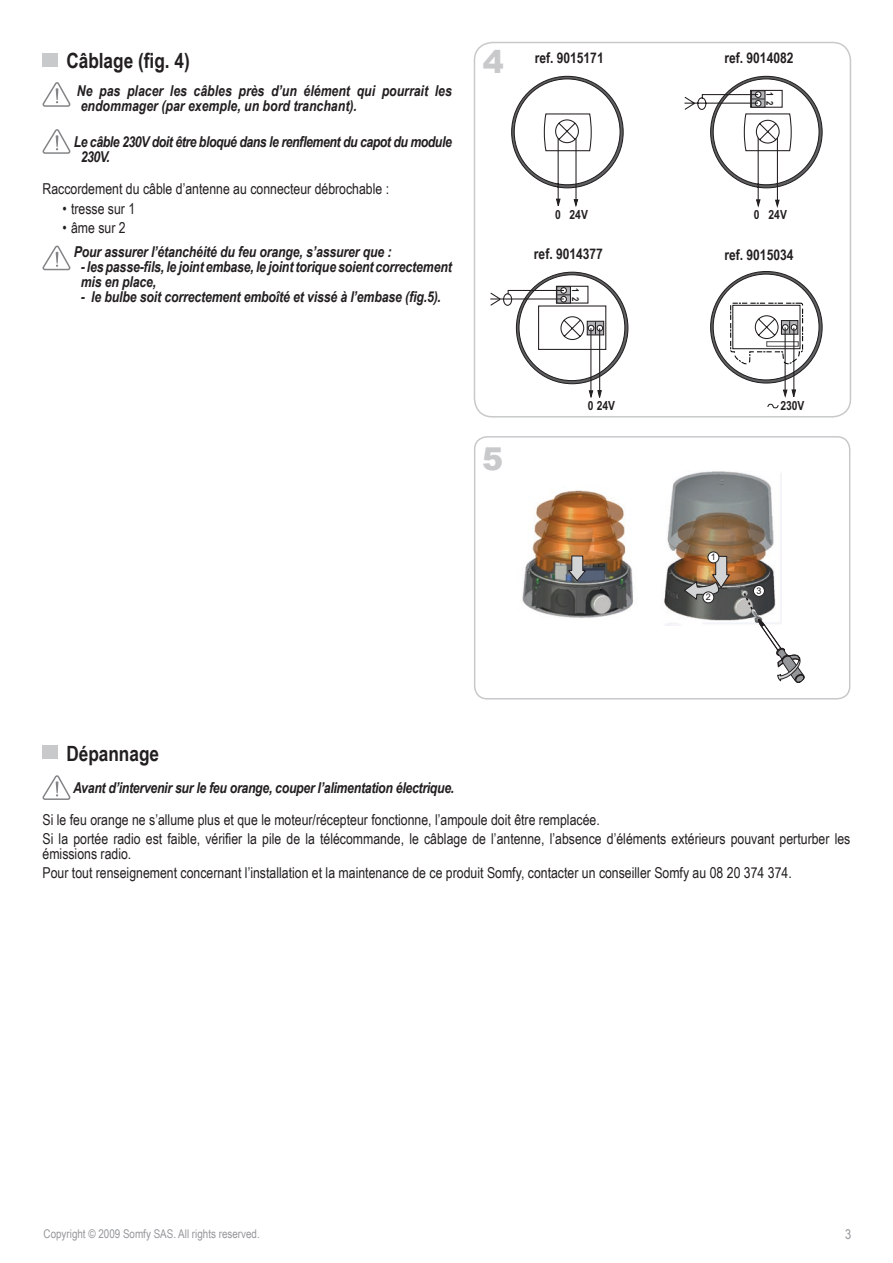
<style>
.page{position:relative;width:893px;height:1263px;background:#fff}
.page>*{position:absolute;margin:0;border:0;box-sizing:border-box;transform-origin:0 0}
.t1{font:900 31.5px "Arial";color:#c7c9ca}
.t2{font:700 21px "Arial Narrow";color:#231f20}
.t3{font:15px/19.2px "Arial Narrow";color:#231f20}
.t4{font:italic 700 15px/15px "Arial Narrow";letter-spacing:-.01em;color:#231f20}
.t5{font:italic 700 15px/15px "Arial Narrow";letter-spacing:-.03em;color:#231f20}
.t6{font:700 14.7px "Arial Narrow";color:#231f20}
.t7{font:13.5px "Arial Narrow";color:#949699}
.t8{font:700 12.6px "Arial Narrow";color:#231f20}
.t9{font:12px "Arial Narrow";color:#949699}
.t10{font:700 9.45px "Arial Narrow";color:#231f20}
.t11{font:9px "Arial";color:#231f20}
</style>
<div class="page">
<svg style="left:43px;top:82px;width:27px;height:25px"></svg>
<svg style="left:43px;top:129px;width:27px;height:25px"></svg>
<svg style="left:43px;top:246px;width:27px;height:24px"></svg>
<img style="left:664px;top:471px;width:117px;height:154px">
<svg style="left:683px;top:555px;width:48px;height:46px;background:#957b64"></svg>
<img style="left:522px;top:490px;width:111px;height:128px">
<svg style="left:567px;top:555px;width:20px;height:27px"></svg>
<div style="left:708px;top:552px;width:11px;height:11px;background:#fff;border-radius:50%"></div>
<div style="left:708px;top:552px;width:11px;height:11px;border:1px solid #231f20;border-radius:50%"></div>
<div style="left:703px;top:592px;width:11px;height:11px;background:#fff;border-radius:50%"></div>
<div style="left:703px;top:592px;width:11px;height:11px;border:1px solid #231f20;border-radius:50%"></div>
<div style="left:753px;top:585px;width:11px;height:11px;background:#fff;border-radius:50%"></div>
<div style="left:753px;top:585px;width:12px;height:12px;border:1px solid #231f20;border-radius:50%"></div>
<svg style="left:742px;top:591px;width:63px;height:92px"></svg>
<div style="left:474px;top:436px;width:376px;height:263px;border:2px solid #c7c9ca;border-radius:13px"></div>
<svg style="left:511px;top:76px;width:113px;height:131px"></svg>
<svg style="left:684px;top:76px;width:139px;height:132px"></svg>
<svg style="left:490px;top:272px;width:138px;height:127px"></svg>
<svg style="left:710px;top:271px;width:113px;height:138px"></svg>
<svg style="left:43px;top:775px;width:27px;height:25px"></svg>
<div style="left:43px;top:53px;width:15px;height:14px;background:#c7c9ca"></div>
<div style="left:43px;top:745px;width:15px;height:14px;background:#c7c9ca"></div>
<div style="left:474px;top:42px;width:377px;height:375px;border:2px solid #c7c9ca;border-radius:18px"></div>
<h2 class="t2" style="left:66px;top:45px;width:125px">Câblage (fig. 4)</h2>
<p class="t4" style="left:77px;top:83px;width:376px">Ne pas placer les câbles près d’un élément qui pourrait les endommager (par exemple, un bord tranchant).</p>
<p class="t5" style="left:81px;top:134px;width:373px;text-indent:-7px">Le câble 230V doit être bloqué dans le renflement du capot du module<br>230V.</p>
<p class="t3" style="left:43px;top:179px;width:348px">Raccordement du câble d’antenne au connecteur débrochable :</p>
<p class="t3" style="left:62px;top:198px;width:74px">• tresse sur 1</p>
<p class="t3" style="left:62px;top:218px;width:65px">• âme sur 2</p>
<p class="t4" style="left:74px;top:243px;width:319px">Pour assurer l’étanchéité du feu orange, s’assurer que :</p>
<p class="t4" style="left:81px;top:258px;width:373px">- les passe-fils, le joint embase, le joint torique soient correctement mis en place,</p>
<p class="t4" style="left:81px;top:288px;width:362px">- le bulbe soit correctement emboîté et vissé à l’embase (fig.5).</p>
<h1 class="t1" style="left:483px;top:38px;width:23px">4</h1>
<p class="t6" style="left:535px;top:47px;width:71px">ref. 9015171</p>
<p class="t6" style="left:724px;top:47px;width:71px">ref. 9014082</p>
<p class="t10" style="left:777px;top:92px;width:15px;rotate:90deg">1 2</p>
<p class="t8" style="left:555px;top:205px;width:34px">0 24V</p>
<p class="t8" style="left:754px;top:205px;width:34px">0 24V</p>
<p class="t6" style="left:534px;top:243px;width:71px">ref. 9014377</p>
<p class="t10" style="left:583px;top:288px;width:15px;rotate:90deg">1 2</p>
<p class="t6" style="left:724px;top:244px;width:71px">ref. 9015034</p>
<h1 class="t1" style="left:482px;top:436px;width:23px">5</h1>
<p class="t8" style="left:588px;top:396px;width:29px">0 24V</p>
<p class="t8" style="left:780px;top:396px;width:26px">230V</p>
<p class="t11" style="left:711px;top:551px;width:7px">1</p>
<p class="t11" style="left:706px;top:591px;width:7px">2</p>
<p class="t11" style="left:756px;top:585px;width:7px">3</p>
<h2 class="t2" style="left:66px;top:737px;width:94px">Dépannage</h2>
<p class="t4" style="left:73px;top:779px;width:383px">Avant d’intervenir sur le feu orange, couper l’alimentation électrique.</p>
<p class="t3" style="left:43px;top:809px;width:809px">Si le feu orange ne s’allume plus et que le moteur/récepteur fonctionne, l’ampoule doit être remplacée.<br>Si la portée radio est faible, vérifier la pile de la télécommande, le câblage de l’antenne, l’absence d’éléments extérieurs pouvant perturber les</p>
<p class="t3" style="left:43px;top:843px;width:751px">émissions radio.<br>Pour tout renseignement concernant l’installation et la maintenance de ce produit Somfy, contacter un conseiller Somfy au 08 20 374 374.</p>
<p class="t9" style="left:44px;top:1225px;width:218px">Copyright © 2009 Somfy SAS. All rights reserved.</p>
<p class="t7" style="left:845px;top:1224px;width:8px">3</p>
</div>
